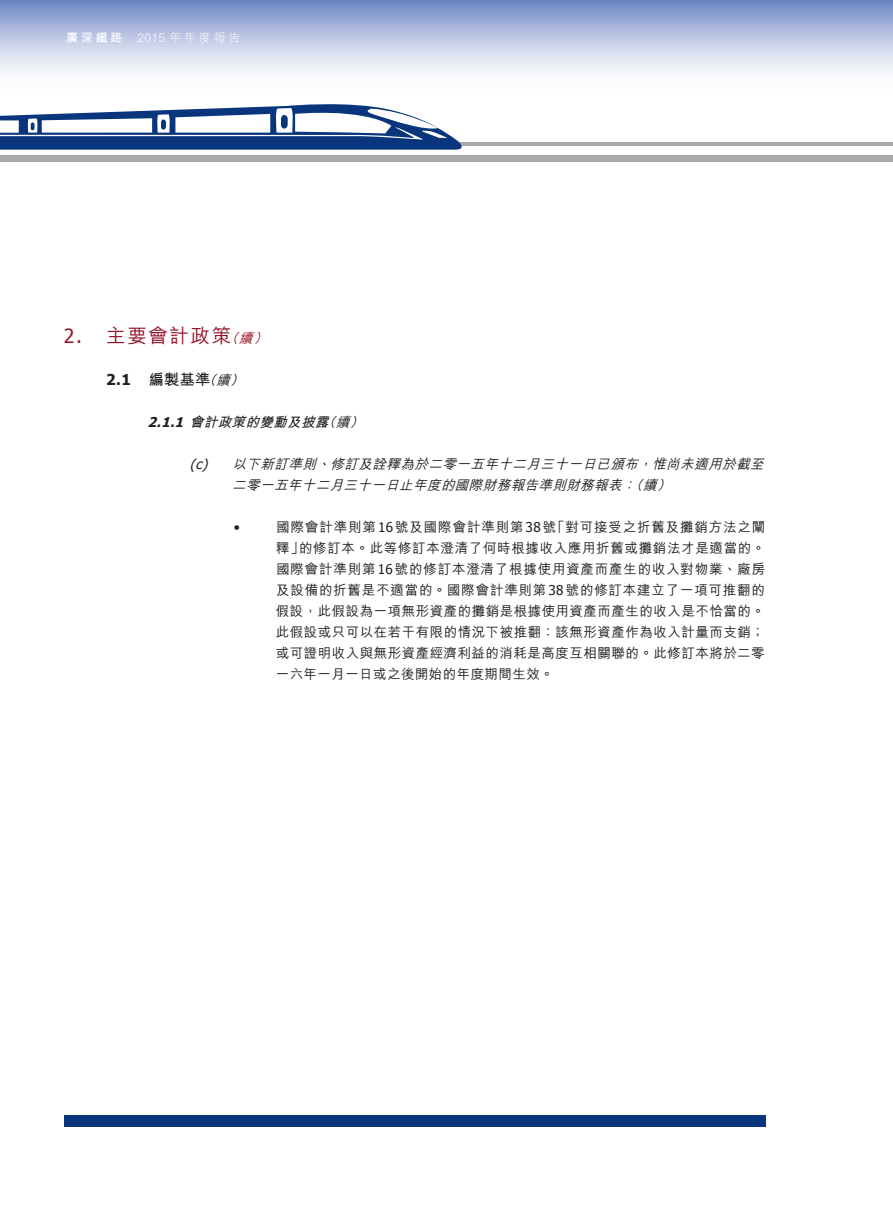
<style>
.page{position:relative;width:893px;height:1212px;background:#fff}
.page>*{position:absolute;margin:0;border:0;box-sizing:border-box;transform-origin:0 0}
.t1{font:500 19.5px "M Hei HK";letter-spacing:.08em;color:#96132a}
.t2{font:700 15px "M Hei HK";color:#231f20}
.t3{font:500 13.5px/21px "M Hei HK";letter-spacing:.035em;color:#231f20;text-align:justify}
.t4{font:italic 500 13.5px/21px "M Hei HK";color:#231f20}
.t5{font:italic 700 13.5px "M Hei HK";color:#231f20}
.t6{font:13.5px "Tahoma";color:#231f20}
.t7{font:300 12px "M Hei HK";letter-spacing:.23em;color:#fff}
.t8{font:700 12px "M Hei HK";color:#fff}
.s1{font-family:"Tahoma";font-weight:400}
.s2{font-style:italic;font-size:13.5px}
.s3{font-family:"Tahoma"}
.s4{font-weight:500;font-style:italic;font-size:13.5px}
.s5{font-weight:500}
</style>
<div class="page">
<img style="left:0;top:0;width:893px;height:73px">
<div style="left:64px;top:1115px;width:701px;height:12px;background:#08357c"></div>
<div style="left:0;top:155px;width:893px;height:7px;background:#a8a9ad"></div>
<hr style="left:0;top:142px;width:893px;height:4px;background:#a8a9ad">
<svg style="left:0;top:104px;width:462px;height:46px"></svg>
<p class="t8" style="left:66px;top:29px;width:58px">廣深鐵路</p>
<p class="t7" style="left:138px;top:29px;width:104px">2015年年度報告</p>
<h1 class="t1" style="left:64px;top:321px;width:210px"><span class="s1">2.</span> 主要會計政策<span class="s2">（續）</span></h1>
<p class="t2" style="left:106px;top:368px;width:144px"><span class="s3">2.1</span> 編製基準<span class="s4">（續）</span></p>
<p class="t5" style="left:147px;top:412px;width:222px"><span class="s3">2.1.1</span> 會計政策的變動及披露<span class="s5">（續）</span></p>
<p class="t4" style="left:232px;top:452px;width:538px;text-indent:-42px"><span class="s1">(c)</span> 以下新訂準則、修訂及詮釋為於二零一五年十二月三十一日已頒布，惟尚未適用於截至二零一五年十二月三十一日止年度的國際財務報告準則財務報表：（續）</p>
<p class="t6" style="left:234px;top:518px;width:8px">•</p>
<p class="t3" style="left:276px;top:515px;width:491px">國際會計準則第<span class="s1">16</span>號及國際會計準則第<span class="s1">38</span>號「對可接受之折舊及攤銷方法之闡釋」的修訂本。此等修訂本澄清了何時根據收入應用折舊或攤銷法才是適當的。國際會計準則第<span class="s1">16</span>號的修訂本澄清了根據使用資產而產生的收入對物業、廠房及設備的折舊是不適當的。國際會計準則第<span class="s1">38</span>號的修訂本建立了一項可推翻的假設，此假設為一項無形資產的攤銷是根據使用資產而產生的收入是不恰當的。此假設或只可以在若干有限的情況下被推翻：該無形資產作為收入計量而支銷；或可證明收入與無形資產經濟利益的消耗是高度互相關聯的。此修訂本將於二零一六年一月一日或之後開始的年度期間生效。</p>
</div>
